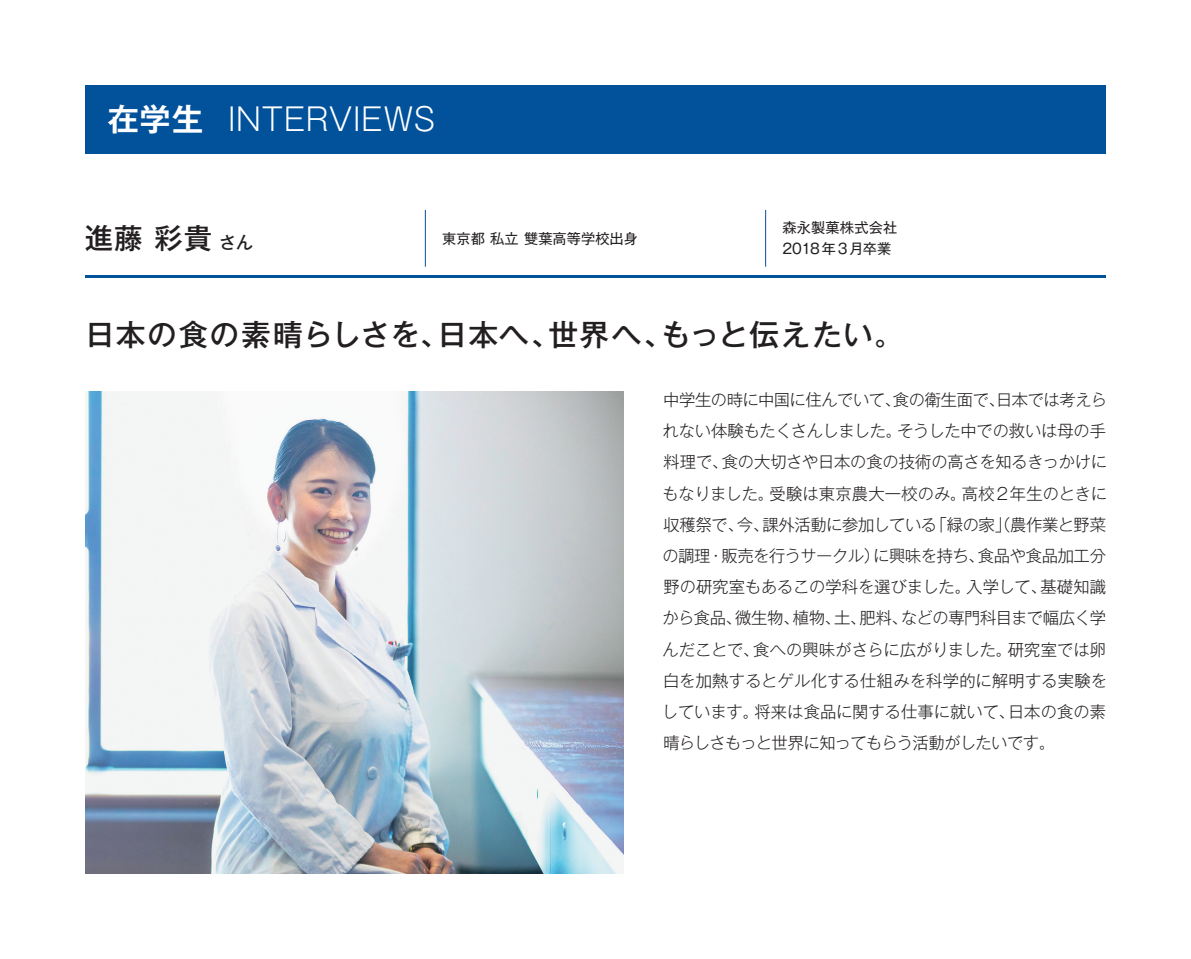
<style>
.page{position:relative;width:1191px;height:959px;background:#fff}
.page>*{position:absolute;margin:0;border:0;box-sizing:border-box;transform-origin:0 0}
.t1{font:300 31.2px "Gothic MB101 Pro";letter-spacing:.02em;color:#fff}
.t2{font:500 29.8px "Gothic MB101 Pro";letter-spacing:.035em;color:#231f20}
.t3{font:500 28.4px "Gothic MB101 Pro";color:#231f20}
.t4{font:300 16.2px/31.2px "Gothic MB101 Pro";letter-spacing:-.025em;color:#231f20;text-align:justify}
.t5{font:14.2px/21.2px "Gothic MB101 Pro";letter-spacing:.01em;color:#231f20}
.s1{font-family:"Gothic MB101 Pro De";font-weight:700}
.s2{font-size:17px}
</style>
<div class="page">
<img style="left:85px;top:391px;width:539px;height:482px">
<div style="left:85px;top:85px;width:1021px;height:68px;background:#01519b"></div>
<hr style="left:425px;top:210px;width:1px;height:56px;background:#01519b">
<hr style="left:765px;top:210px;width:1px;height:56px;background:#01519b">
<hr style="left:85px;top:275px;width:1021px;height:3px;background:#01519b">
<h1 class="t1" style="left:108px;top:93px;width:329px"><span class="s1">在学生</span> INTERVIEWS</h1>
<h3 class="t3" style="left:85px;top:214px;width:170px">進藤 彩貴 <span class="s2">さん</span></h3>
<p class="t5" style="left:442px;top:226px;width:197px">東京都 私立 雙葉高等学校出身</p>
<p class="t5" style="left:782px;top:215px;width:116px">森永製菓株式会社<br>2018年3月卒業</p>
<h2 class="t2" style="left:85px;top:310px;width:820px">日本の食の素晴らしさを、日本へ、世界へ、もっと伝えたい。</h2>
<p class="t4" style="left:662px;top:381px;width:447px">中学生の時に中国に住んでいて、食の衛生面で、日本では考えられない体験もたくさんしました。そうした中での救いは母の手料理で、食の大切さや日本の食の技術の高さを知るきっかけにもなりました。受験は東京農大一校のみ。高校2年生のときに収穫祭で、今、課外活動に参加している「緑の家」（農作業と野菜の調理・販売を行うサークル）に興味を持ち、食品や食品加工分野の研究室もあるこの学科を選びました。入学して、基礎知識から食品、微生物、植物、土、肥料、などの専門科目まで幅広く学んだことで、食への興味がさらに広がりました。研究室では卵白を加熱するとゲル化する仕組みを科学的に解明する実験をしています。将来は食品に関する仕事に就いて、日本の食の素晴らしさもっと世界に知ってもらう活動がしたいです。</p>
</div>
